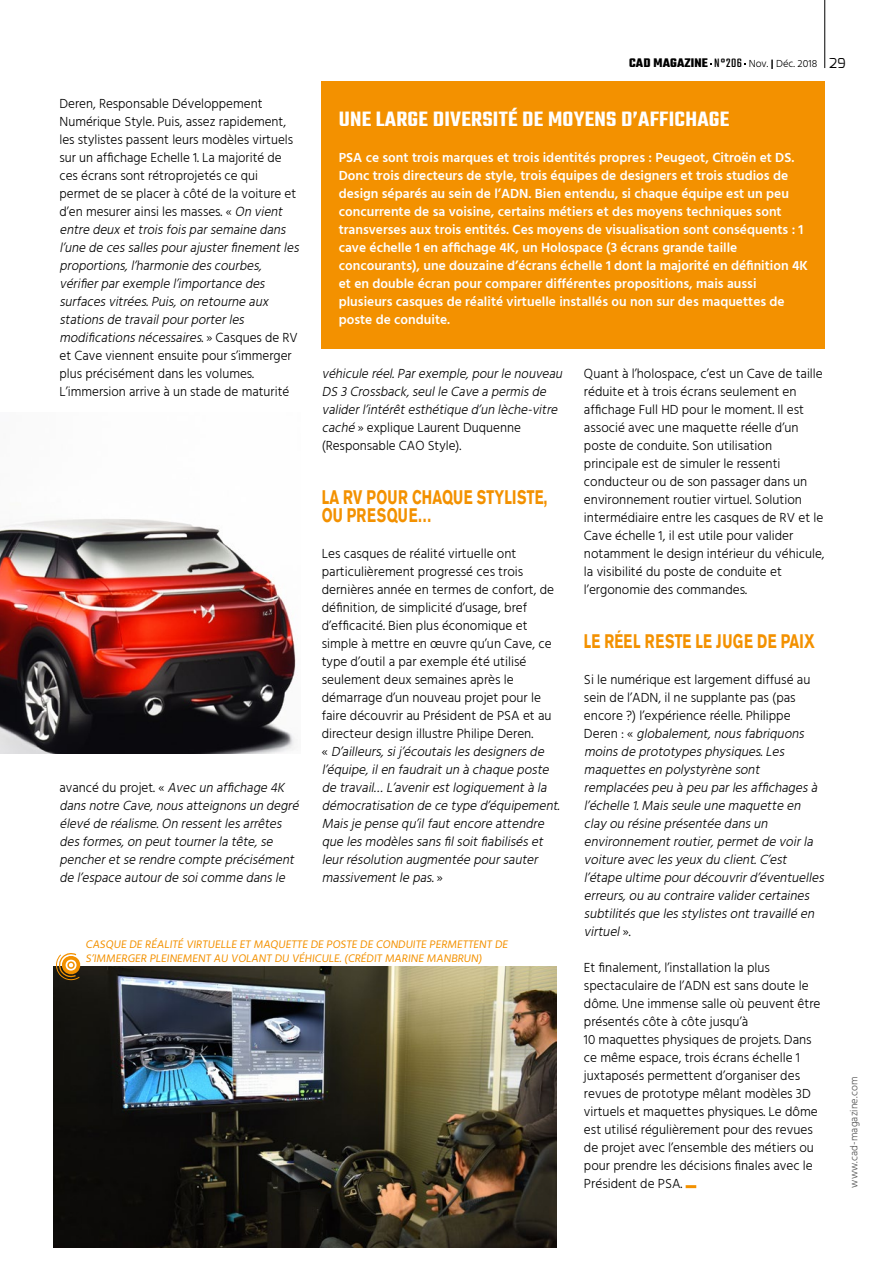
<style>
.page{position:relative;width:893px;height:1263px;background:#fff}
.page>*{position:absolute;margin:0;border:0;box-sizing:border-box;transform-origin:0 0}
.t1{font:600 22.5px "Teko";letter-spacing:.01em;color:#fff;scale:1.04 1}
.t2{font:700 19.5px/18px "Akzidenz Grotesk BE";letter-spacing:.01em;color:#f39100;scale:.71 1}
.t3{font:300 13.5px/18px "Hind Guntur";color:#000}
.t4{font:italic 300 13.5px/18px "Hind Guntur";color:#000}
.t5{font:600 13.5px/18px "Hind Guntur";color:#fff}
.t6{font:11.25px/13.5px "Hind Guntur";color:#f39100}
.t7{font:300 10.5px "Hind Guntur";color:#000}
.t8{font:300 10.5px "Hind Guntur";letter-spacing:.01em;color:#565656}
.s1{font-family:"Teko";font-weight:700;font-size:13.5px}
.s2{font-family:"Teko";font-weight:400;font-size:13.5px}
.s3{font-weight:700}
.s4{font-family:"Exo";font-weight:400;font-size:13.5px}
.s5{font-style:italic}
.s6{font-style:normal}
</style>
<div class="page">
<hr style="left:824px;top:0;width:1px;height:68px;background:#000">
<img style="left:0;top:519px;width:296px;height:234px">
<div style="left:322px;top:81px;width:503px;height:268px;background:#f39100"></div>
<svg style="left:686px;top:1185px;width:10px;height:3px"></svg>
<img style="left:54px;top:966px;width:503px;height:281px">
<svg style="left:56px;top:953px;width:25px;height:28px"></svg>
<p class="t7" style="left:629px;top:57px;width:218px"><span class="s1">CAD MAGAZINE</span> <span class="s2">N°206</span> Nov. <span class="s3">|</span> Déc. 2018 <span class="s4">29</span></p>
<p class="t3" style="left:60px;top:94px;width:245px">Deren, Responsable Développement Numérique Style. Puis, assez rapidement, les stylistes passent leurs modèles virtuels sur un affichage Echelle 1. La majorité de ces écrans sont rétroprojetés ce qui<br>permet de se placer à côté de la voiture et d’en mesurer ainsi les masses. « <span class="s5">Onvient entredeuxettroisfoisparsemainedans l’unedecessallespourajusterfinementles proportions,l’harmoniedescourbes, vérifierparexemplel’importancedes surfacesvitrées.Puis,onretourneaux stationsdetravailpourporterles modificationsnécessaires</span>. » C a s q u e s d e R V et Cave viennent ensuite pour s’immerger plus précisément dans les volumes.<br>L’immersion arrive à un stade de maturité</p>
<h1 class="t1" style="left:339px;top:105px;width:377px">UNE LARGE DIVERSITÉ DE MOYENS D’AFFICHAGE</h1>
<p class="t5" style="left:339px;top:148px;width:471px">PSA ce sont trois marques et trois identités propres : Peugeot, Citroën et DS.<br>Donc trois directeurs de style, trois équipes de designers et trois studios de design séparés au sein de l’ADN. Bien entendu, si chaque équipe est un peu concurrente de sa voisine, certains métiers et des moyens techniques sont transverses aux trois entités. Ces moyens de visualisation sont conséquents : 1 cave échelle 1 en affichage 4K, un Holospace (3 écrans grande taille concourants), une douzaine d’écrans échelle 1 dont la majorité en définition 4K et en double écran pour comparer différentes propositions, mais aussi plusieurs casques de réalité virtuelle installés ou non sur des maquettes de poste de conduite.</p>
<p class="t4" style="left:322px;top:364px;width:246px">véhiculeréel.Parexemple,pourlenouveau DS3Crossback,seulleCaveapermisde validerl’intérêtesthétiqued’unlèche-vitre caché<span class="s6">» explique Laurent Duquenne (Responsable CAO Style).</span></p>
<h2 class="t2" style="left:322px;top:488px;width:319px">LA RV POUR CHAQUE STYLISTE,<br>OU PRESQUE…</h2>
<p class="t3" style="left:322px;top:544px;width:243px">Les casques de réalité virtuelle ont particulièrement progressé ces trois dernières année en termes de confort, de définition, de simplicité d’usage, bref d’efficacité. Bien plus économique et simple à mettre en œuvre qu’un Cave, ce type d’outil a par exemple été utilisé seulement deux semaines après le démarrage d’un nouveau projet pour le faire découvrir au Président de PSA et au directeur design illustre Philipe Deren.<br>« <span class="s5">D’ailleurs,sij’écoutaislesdesignersde l’équipe,ilenfaudraitunàchaqueposte detravail… L’avenirestlogiquementàla démocratisationdecetyped’équipement.<br>Maisjepensequ’ilfautencoreattendre quelesmodèlessansfilsoitfiabiliséset leurrésolutionaugmentéepoursauter massivementlepas.</span> »</p>
<p class="t3" style="left:584px;top:364px;width:242px">Quant à l’holospace, c’est un Cave de taille réduite et à trois écrans seulement en affichage Full HD pour le moment. Il est associé avec une maquette réelle d’un poste de conduite. Son utilisation principale est de simuler le ressenti conducteur ou de son passager dans un environnement routier virtuel. Solution intermédiaire entre les casques de RV et le Cave échelle 1, il est utile pour valider notamment le design intérieur du véhicule, la visibilité du poste de conduite et l’ergonomie des commandes.</p>
<h2 class="t2" style="left:584px;top:632px;width:327px">LE RÉEL RESTE LE JUGE DE PAIX</h2>
<p class="t4" style="left:584px;top:670px;width:245px"><span class="s6">Si le numérique est largement diffusé au sein de l’ADN, il ne supplante pas (pas encore ?) l’expérience réelle. Philippe<br>D e re n : «</span> globalement,nousfabriquons moinsdeprototypesphysiques.Les maquettesenpolystyrènesont remplacéespeuàpeuparlesaffichagesà l’échelle1.Maisseuleunemaquetteen clayourésineprésentéedansun environnementroutier,permetdevoirla voitureaveclesyeuxduclient.C’est l’étapeultimepourdécouvrird’éventuelles erreurs,ouaucontrairevalidercertaines subtilitésquelesstylistesonttravailléen virtuel <span class="s6">».</span></p>
<p class="t3" style="left:584px;top:958px;width:238px">Et finalement, l’installation la plus spectaculaire de l’ADN est sans doute le dôme. Une immense salle où peuvent être présentés côte à côte jusqu’à<br>10 maquettes physiques de projets. Dans ce même espace, trois écrans échelle 1 juxtaposés permettent d’organiser des revues de prototype mêlant modèles 3D virtuels et maquettes physiques. Le dôme est utilisé régulièrement pour des revues de projet avec l’ensemble des métiers ou pour prendre les décisions finales avec le Président de PSA.</p>
<p class="t4" style="left:60px;top:778px;width:245px"><span class="s6">avancé du projet. «</span> Avecunaffichage4K dansnotreCave,nousatteignonsundegré élevéderéalisme.Onressentlesarrêtes desformes,onpeuttournerlatête,se pencheretserendrecompteprécisément del’espaceautourdesoicommedansle</p>
<p class="t6" style="left:86px;top:938px;width:426px">CASQUE DE RÉALITÉ VIRTUELLE ET MAQUETTE DE POSTE DE CONDUITE PERMETTENT DE<br>S’IMMERGER PLEINEMENT AU VOLANT DU VÉHICULE.(CRÉDIT MARINE MANBRUN)</p>
<p class="t8" style="left:848px;top:1188px;width:112px;rotate:-90deg">www.cad-magazine.com</p>
</div>
